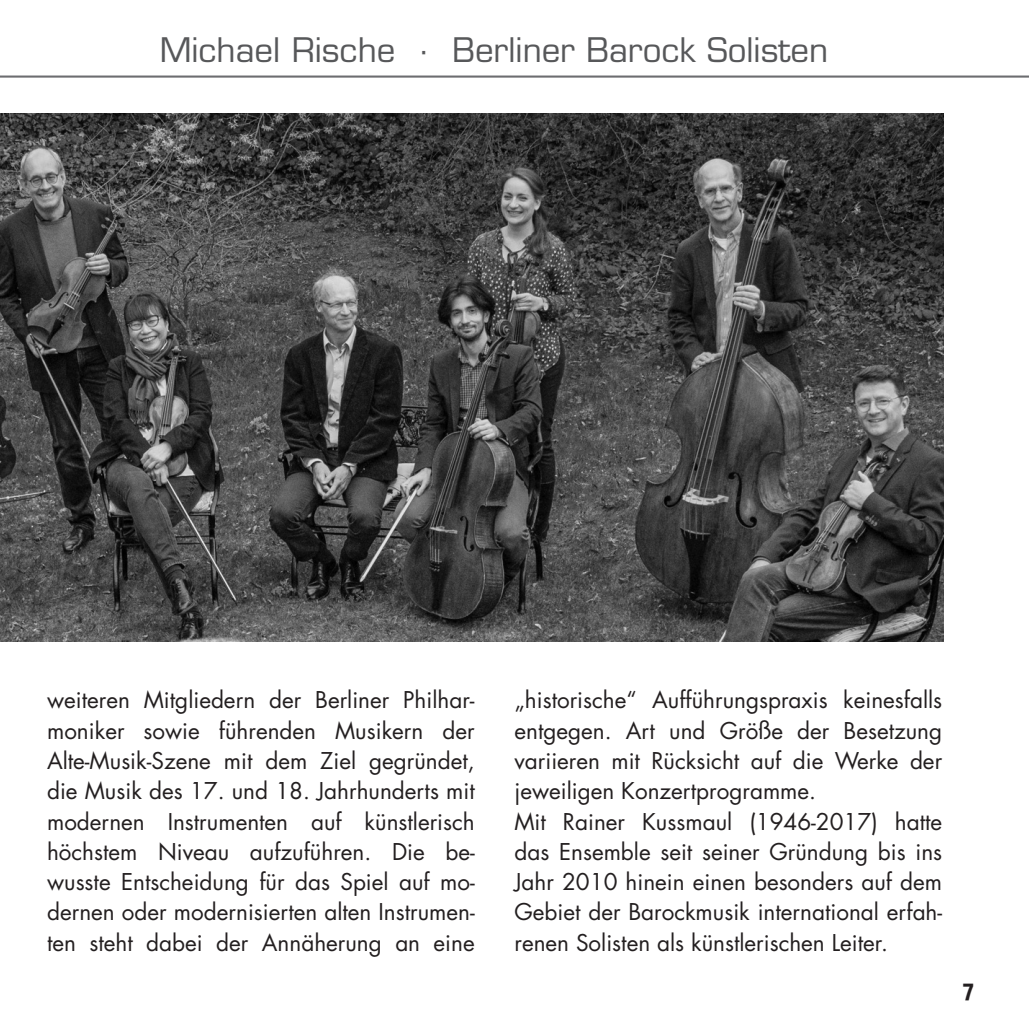
<style>
.page{position:relative;width:1029px;height:1021px;background:#fff}
.page>*{position:absolute;margin:0;border:0;box-sizing:border-box;transform-origin:0 0}
.t1{font:33px "Eurostile";color:#57585a}
.t2{font:700 24px "The Sans";color:#231f20}
.t3{font:22.5px/30.3px "Futura";color:#231f20;text-align:justify}
</style>
<div class="page">
<hr style="left:0;top:75px;width:1029px;height:3px;background:#6c6d70">
<img style="left:0;top:114px;width:944px;height:527px">
<h1 class="t1" style="left:160px;top:37px;width:670px">Michael Rische · Berliner Barock Solisten</h1>
<p class="t3" style="left:47px;top:686px;width:429px">weiteren Mitgliedern der Berliner Philhar&shy;moniker sowie führenden Musikern der Alte-Musik-Szene mit dem Ziel gegründet, die Musik des 17. und 18. Jahrhunderts mit modernen Instrumenten auf künstlerisch höchstem Niveau aufzuführen. Die be&shy;wusste Entscheidung für das Spiel auf mo&shy;dernen oder modernisierten alten Instrumen&shy;ten steht dabei der Annäherung an eine</p>
<p class="t3" style="left:514px;top:686px;width:429px;text-align:left">„historische“ Aufführungspraxis keinesfalls entgegen. Art und Größe der Besetzung variieren mit Rücksicht auf die Werke der jeweiligen Konzertprogramme.<br>Mit Rainer Kussmaul (1946-2017) hatte das Ensemble seit seiner Gründung bis ins Jahr 2010 hinein einen besonders auf dem Gebiet der Barockmusik international erfah&shy;renen Solisten als künstlerischen Leiter.</p>
<p class="t2" style="left:963px;top:978px;width:12px">7</p>
</div>
